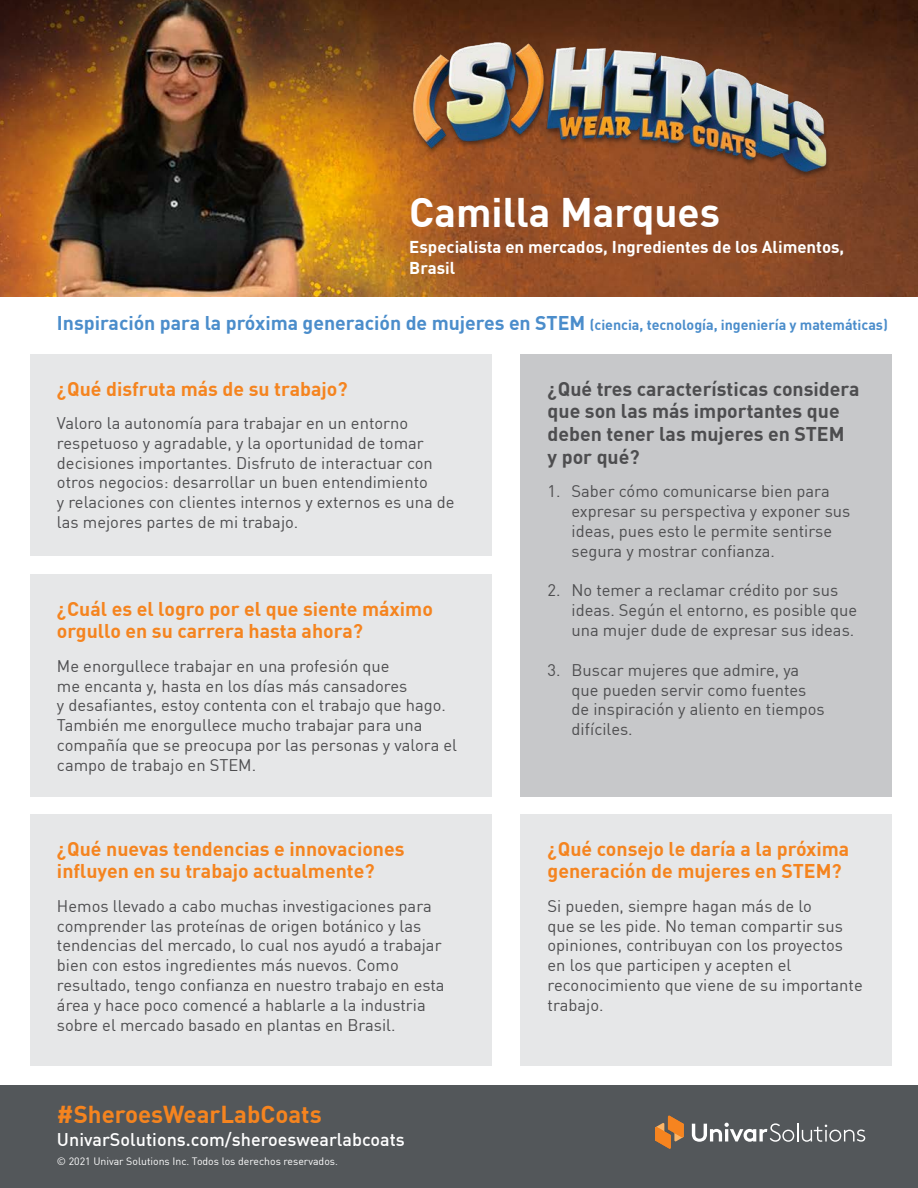
<style>
.page{position:relative;width:918px;height:1188px;background:#fff}
.page>*{position:absolute;margin:0;border:0;box-sizing:border-box;transform-origin:0 0}
.t1{font:700 40.5px "DIN Pro";color:#fff}
.t2{font:700 24px "DIN Pro";color:#f5841f}
.t3{font:700 19.5px/22.8px "DIN Pro";color:#f5841f}
.t4{font:700 19.5px/22.8px "DIN Pro";color:#4d4d4f}
.t5{font:700 19.5px "DIN Pro";color:#4b8dcb}
.t6{font:500 18px "DIN Pro";color:#fff}
.t7{font:700 16.8px/20.2px "DIN Pro";color:#fff}
.t8{font:16.5px/19.8px "DIN Pro";color:#4d4d4f}
.t9{font:10.5px "DIN Pro";color:#fff}
.s1{font-size:14.25px}
</style>
<div class="page">
<img style="left:0;top:0;width:918px;height:297px">
<div style="left:30px;top:354px;width:461px;height:201px;background:#e6e7e8"></div>
<div style="left:0;top:1086px;width:918px;height:102px;background:#53575a"></div>
<div style="left:30px;top:574px;width:461px;height:223px;background:#e6e7e8"></div>
<div style="left:521px;top:814px;width:371px;height:252px;background:#e6e7e8"></div>
<img style="left:409px;top:42px;width:422px;height:137px">
<svg style="left:692px;top:1123px;width:173px;height:19px"></svg>
<svg style="left:655px;top:1115px;width:29px;height:34px"></svg>
<div style="left:30px;top:814px;width:461px;height:251px;background:#e6e7e8"></div>
<div style="left:521px;top:354px;width:371px;height:443px;background:#c7c8ca"></div>
<p class="t1" style="left:409px;top:180px;width:312px">Camilla Marques</p>
<p class="t7" style="left:409px;top:236px;width:437px">Especialista en mercados, Ingredientes de los Alimentos,<br>Brasil</p>
<p class="t5" style="left:57px;top:307px;width:832px">Inspiración para la próxima generación de mujeres en STEM <span class="s1">(ciencia, tecnología, ingeniería y matemáticas)</span></p>
<p class="t3" style="left:57px;top:376px;width:292px">¿Qué disfruta más de su trabajo?</p>
<p class="t8" style="left:57px;top:412px;width:399px">Valoro la autonomía para trabajar en un entorno respetuoso y agradable, y la oportunidad de tomar decisiones importantes. Disfruto de interactuar con otros negocios: desarrollar un buen entendimiento<br>y relaciones con clientes internos y externos es una de las mejores partes de mi trabajo.</p>
<p class="t3" style="left:57px;top:596px;width:377px">¿Cuál es el logro por el que siente máximo orgullo en su carrera hasta ahora?</p>
<p class="t8" style="left:57px;top:655px;width:402px">Me enorgullece trabajar en una profesión que<br>me encanta y, hasta en los días más cansadores<br>y desafiantes, estoy contenta con el trabajo que hago.<br>También me enorgullece mucho trabajar para una compañía que se preocupa por las personas y valora el campo de trabajo en STEM.</p>
<p class="t3" style="left:57px;top:836px;width:349px">¿Qué nuevas tendencias e innovaciones influyen en su trabajo actualmente?</p>
<p class="t8" style="left:57px;top:895px;width:389px">Hemos llevado a cabo muchas investigaciones para comprender las proteínas de origen botánico y las tendencias del mercado, lo cual nos ayudó a trabajar bien con estos ingredientes más nuevos. Como resultado, tengo confianza en nuestro trabajo en esta área y hace poco comencé a hablarle a la industria sobre el mercado basado en plantas en Brasil.</p>
<p class="t2" style="left:57px;top:1096px;width:266px">#SheroesWearLabCoats</p>
<p class="t6" style="left:57px;top:1126px;width:349px">UnivarSolutions.com/sheroeswearlabcoats</p>
<p class="t9" style="left:57px;top:1154px;width:282px">© 2021 Univar Solutions Inc. Todos los derechos reservados.</p>
<p class="t4" style="left:548px;top:376px;width:314px">¿Qué tres características considera que son las más importantes que deben tener las mujeres en STEM<br>y por qué?</p>
<p class="t8" style="left:572px;top:480px;width:280px;text-indent:-24px">1. Saber cómo comunicarse bien para expresar su perspectiva y exponer sus ideas, pues esto le permite sentirse segura y mostrar confianza.</p>
<p class="t8" style="left:572px;top:580px;width:287px;text-indent:-24px">2. No temer a reclamar crédito por sus ideas. Según el entorno, es posible que una mujer dude de expresar sus ideas.</p>
<p class="t8" style="left:572px;top:659px;width:255px;text-indent:-24px">3. Buscar mujeres que admire, ya que pueden servir como fuentes de inspiración y aliento en tiempos difíciles.</p>
<p class="t3" style="left:548px;top:836px;width:303px">¿Qué consejo le daría a la próxima generación de mujeres en STEM?</p>
<p class="t8" style="left:548px;top:895px;width:317px">Si pueden, siempre hagan más de lo<br>que se les pide. No teman compartir sus opiniones, contribuyan con los proyectos en los que participen y acepten el reconocimiento que viene de su importante trabajo.</p>
</div>
